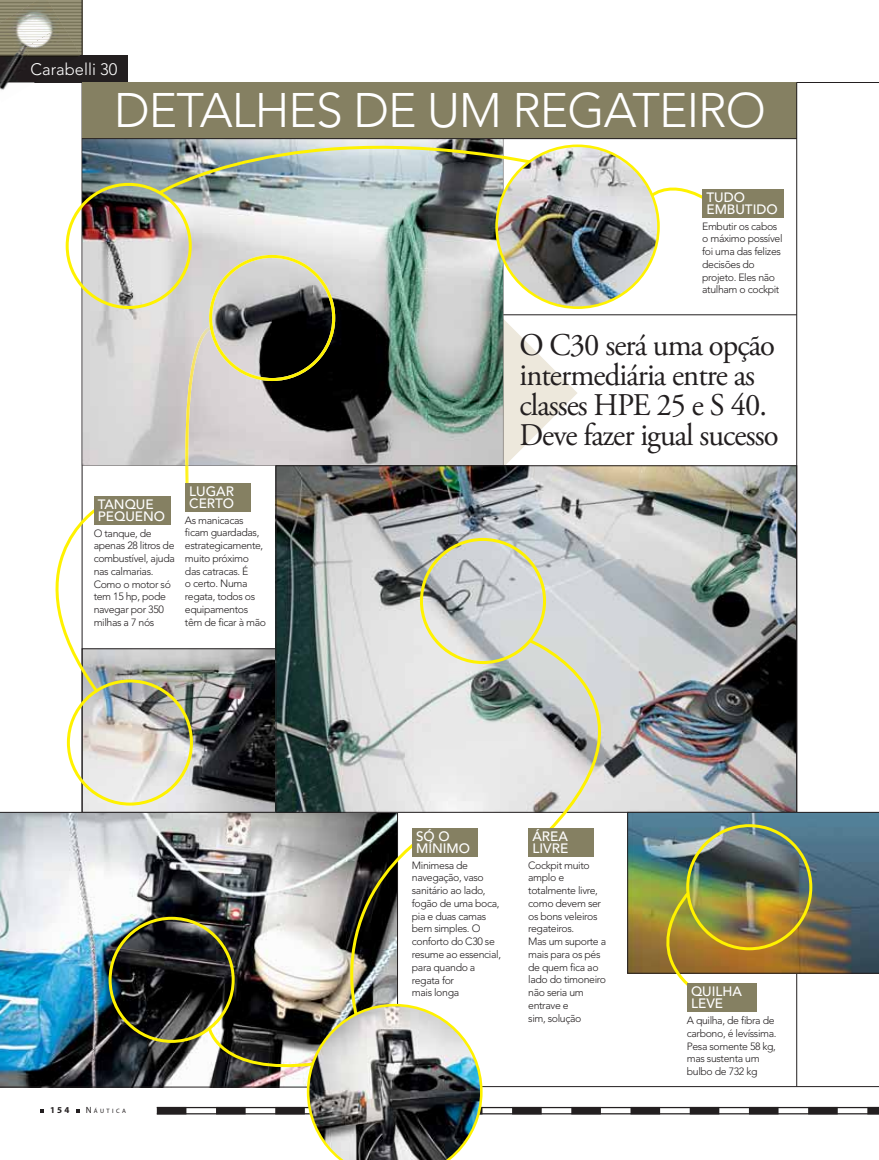
<style>
.page{position:relative;width:879px;height:1160px;background:#fff}
.page>*{position:absolute;margin:0;border:0;box-sizing:border-box;transform-origin:0 0}
.t1{font:300 48px "Avenir LT Std";letter-spacing:-.02em;color:#fff}
.t2{font:31.5px/30px "Adobe Garamond Pro";letter-spacing:-.03em;color:#231f20}
.t3{font:300 16.5px "Avenir LT Std";color:#fff}
.t4{font:500 13.5px/12px "Avenir LT Std";color:#fff}
.t5{font:300 10.5px/12.8px "Avenir LT Std";letter-spacing:-.035em;color:#231f20}
.t6{font:700 9px "Myriad Pro";color:#231f20}
.t7{font:6.3px "Myriad Pro";letter-spacing:.39em;color:#231f20}
.s1{font-size:9px}
</style>
<div class="page">
<hr style="left:82px;top:0;width:1px;height:57px;background:#231f20">
<img style="left:84px;top:650px;width:73px;height:160px">
<svg style="left:503px;top:318px;width:74px;height:147px"></svg>
<hr style="left:0;top:82px;width:878px;height:1px;background:#231f20">
<hr style="left:82px;top:82px;width:1px;height:1004px;background:#231f20">
<div style="left:0;top:56px;width:127px;height:26px;background:#231f20"></div>
<img style="left:0;top:82px;width:35px;height:8px">
<img style="left:0;top:57px;width:23px;height:25px">
<svg style="left:0;top:0;width:82px;height:57px;background:#989580"></svg>
<img style="left:0;top:811px;width:157px;height:275px">
<img style="left:82px;top:139px;width:421px;height:326px">
<img style="left:278px;top:467px;width:516px;height:171px">
<div style="left:66px;top:183px;width:126px;height:126px;border:3px solid #fff200;border-radius:50%"></div>
<hr style="left:503px;top:314px;width:293px;height:1px;background:#231f20">
<div style="left:67px;top:679px;width:126px;height:126px;border:3px solid #fff200;border-radius:50%"></div>
<svg style="left:55px;top:505px;width:46px;height:191px"></svg>
<div style="left:94px;top:495px;width:77px;height:29px;background:#858062"></div>
<img style="left:157px;top:139px;width:385px;height:57px">
<div style="left:420px;top:537px;width:126px;height:126px;border:3px solid #fff200;border-radius:50%"></div>
<img style="left:185px;top:326px;width:25px;height:139px">
<svg style="left:185px;top:465px;width:4px;height:17px"></svg>
<svg style="left:209px;top:255px;width:126px;height:126px;background:#828070"></svg>
<div style="left:185px;top:482px;width:66px;height:29px;background:#858062"></div>
<svg style="left:640px;top:173px;width:62px;height:34px"></svg>
<div style="left:702px;top:189px;width:81px;height:29px;background:#858062"></div>
<img style="left:496px;top:146px;width:162px;height:161px;border-radius:50%">
<div style="left:495px;top:144px;width:164px;height:165px;border:3px solid #fff200;border-radius:50%"></div>
<div style="left:82px;top:82px;width:714px;height:57px;background:#858062"></div>
<hr style="left:82px;top:138px;width:714px;height:1px;background:#231f20">
<hr style="left:796px;top:82px;width:1px;height:1003px;background:#231f20">
<img style="left:157px;top:638px;width:721px;height:521px">
<div style="left:687px;top:982px;width:70px;height:29px;background:#858062"></div>
<p class="t3" style="left:31px;top:61px;width:88px">Carabelli 30</p>
<p class="t1" style="left:114px;top:87px;width:653px">DETALHES DE UM REGATEIRO</p>
<p class="t4" style="left:706px;top:192px;width:73px">TUDO<br>EMBUTIDO</p>
<p class="t5" style="left:702px;top:220px;width:82px">Embutir os cabos o máximo possível foi uma das felizes decisões do projeto. Eles não atulham o cockpit</p>
<p class="t4" style="left:98px;top:498px;width:69px">TANQUE<br>PEQUENO</p>
<p class="t5" style="left:94px;top:527px;width:83px">O tanque, de apenas 28 litros de combustível, ajuda nas calmarias.<br>Como o motor só tem 15 hp, pode navegar por 350 milhas a 7 nós</p>
<p class="t4" style="left:189px;top:485px;width:46px">LUGAR<br>CERTO</p>
<p class="t5" style="left:185px;top:514px;width:83px">As manicacas ficam guardadas, estrategicamente, muito próximo das catracas. É<br>o certo. Numa regata, todos os equipamentos têm de ficar à mão</p>
<p class="t6" style="left:50px;top:1104px;width:21px">154</p>
<p class="t7" style="left:86px;top:1106px;width:42px"><span class="s1">N</span>ÁUTICA</p>
<p class="t2" style="left:519px;top:333px;width:260px">O C30 será uma opção intermediária entre as classes HPE 25 e S 40.<br>Deve fazer igual sucesso</p>
<p class="t4" style="left:416px;top:830px;width:55px">SÓ O<br>MÍNIMO</p>
<p class="t5" style="left:412px;top:859px;width:91px">Minimesa de navegação, vaso sanitário ao lado, fogão de uma boca, pia e duas camas bem simples. O conforto do C30 se resume ao essencial, para quando a regata for<br>mais longa</p>
<p class="t4" style="left:532px;top:830px;width:37px">ÁREA<br>LIVRE</p>
<p class="t5" style="left:528px;top:858px;width:79px">Cockpit muito amplo e totalmente livre, como devem ser os bons veleiros regateiros.<br>Mas um suporte a mais para os pés de quem fica ao lado do timoneiro não seria um entrave e<br>sim, solução</p>
<p class="t4" style="left:691px;top:986px;width:53px">QUILHA<br>LEVE</p>
<p class="t5" style="left:686px;top:1014px;width:91px">A quilha, de fibra de carbono, é levíssima.<br>Pesa somente 58 kg, mas sustenta um bulbo de 732 kg</p>
</div>
